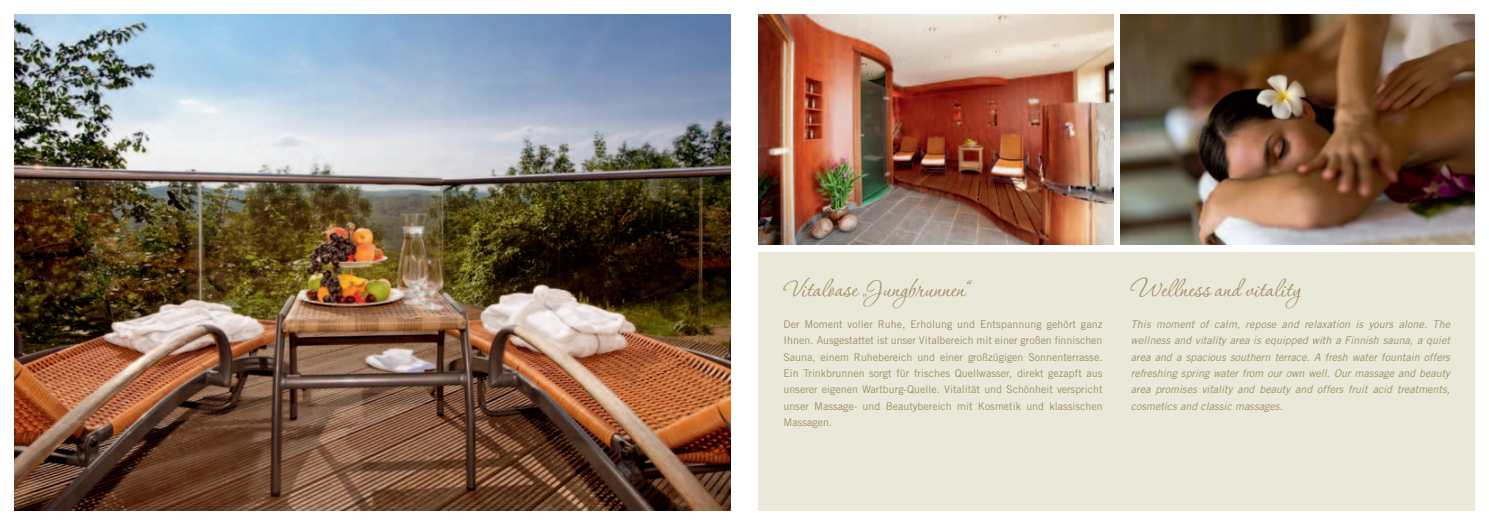
<style>
.page{position:relative;width:1489px;height:525px;background:#fff}
.page>*{position:absolute;margin:0;border:0;box-sizing:border-box;transform-origin:0 0}
.t1{font:30px "Corinthia Professional";color:#a29161}
.t2{font:10.62px/16.2px "Trade Gothic LT Std";color:#a29161;text-align:justify}
.t3{font:italic 10.62px/16.2px "Trade Gothic";color:#a29161;text-align:justify}
</style>
<div class="page">
<img style="left:14px;top:14px;width:716px;height:496px">
<img style="left:1120px;top:14px;width:354px;height:230px">
<img style="left:758px;top:14px;width:355px;height:230px">
<div style="left:758px;top:252px;width:716px;height:258px;background:#e9e8d9"></div>
<h1 class="t1" style="left:783px;top:273px;width:191px">Vitaloase „Jungbrunnen“</h1>
<p class="t2" style="left:783px;top:316px;width:320px">Der Moment voller Ruhe, Erholung und Entspannung gehört ganz Ihnen. Ausgestattet ist unser Vitalbereich mit einer großen finnischen Sauna, einem Ruhebereich und einer großzügigen Sonnenterrasse.<br>Ein Trinkbrunnen sorgt für frisches Quellwasser, direkt gezapft aus unserer eigenen Wartburg-Quelle. Vitalität und Schönheit verspricht unser Massage- und Beautybereich mit Kosmetik und klassischen Massagen.</p>
<h1 class="t1" style="left:1130px;top:273px;width:171px">Wellness and vitality</h1>
<p class="t3" style="left:1130px;top:316px;width:320px">This moment of calm, repose and relaxation is yours alone. The wellness and vitality area is equipped with a Finnish sauna, a quiet area and a spacious southern terrace. A fresh water fountain offers refreshing spring water from our own well. Our massage and beauty area promises vitality and beauty and offers fruit acid treatments, cosmetics and classic massages.</p>
</div>
